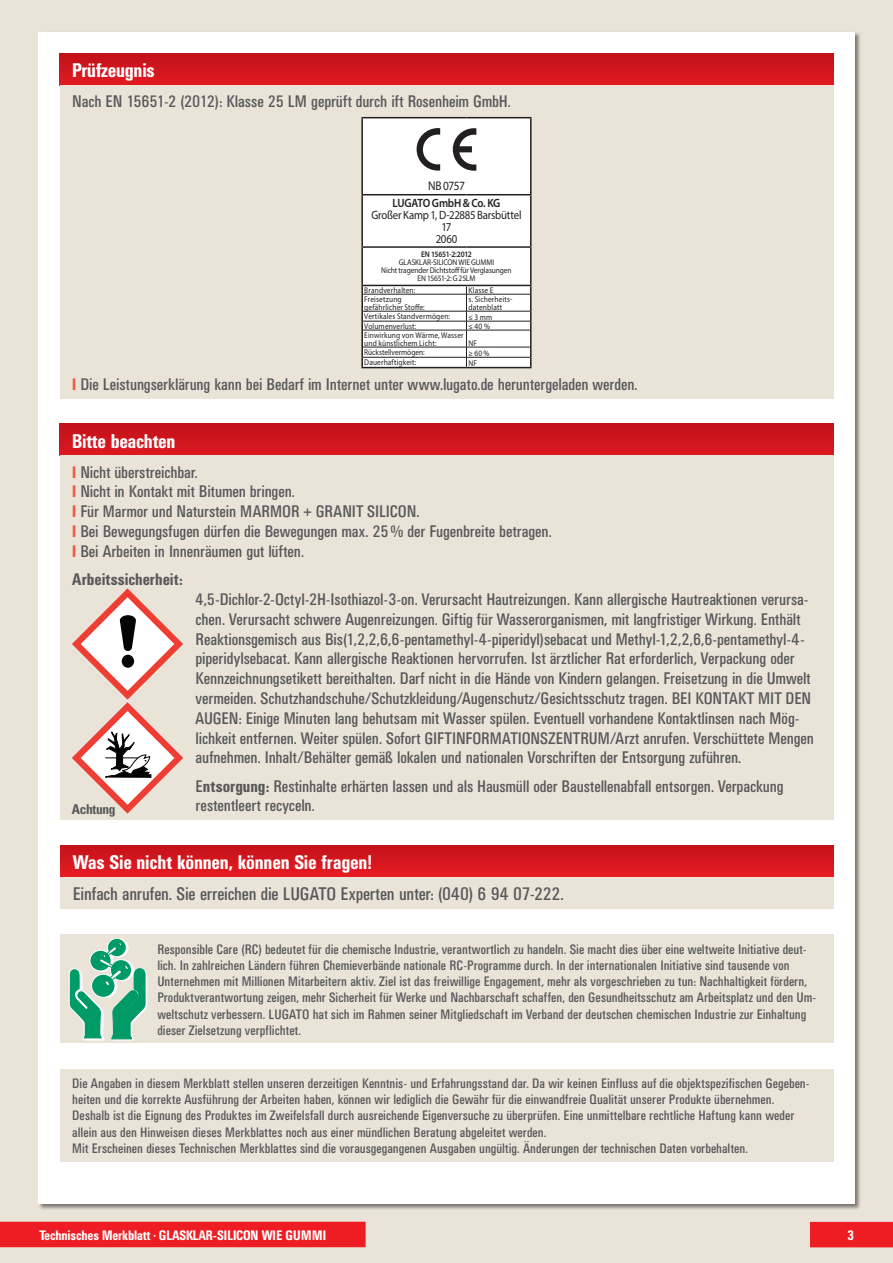
<style>
.page{position:relative;width:893px;height:1263px;background:#e9e3d8}
.page>*{position:absolute;margin:0;border:0;box-sizing:border-box;transform-origin:0 0}
.t1{font:500 condensed 19.5px "UN11";color:#fff}
.t2{font:condensed 18px "UN11";letter-spacing:-.005em;color:#57585a}
.t3{font:condensed 16.5px/19.8px "UN11";color:#57585a}
.t4{font:500 condensed 16.5px "UN11";letter-spacing:.01em;color:#57585a}
.t5{font:condensed 13.5px/16.2px "UN11";letter-spacing:.01em;color:#57585a}
.t6{font:500 condensed 13.5px "UN11";color:#fff}
.t7{font:700 condensed 13.5px "Univers";letter-spacing:-.025em;color:#57585a}
.t8{font:12.6px "Myriad Pro";letter-spacing:-.05em;color:#231f20;scale:.9 1}
.t9{font:12px/12px "Myriad Pro";letter-spacing:-.02em;color:#231f20;text-align:center;scale:.9 1}
.t10{font:600 12px "Myriad Pro";letter-spacing:-.025em;color:#231f20;scale:.9 1}
.t11{font:8.25px/8.2px "Myriad Pro";letter-spacing:.015em;color:#231f20;scale:.9 1}
.t12{font:8.25px/8.2px "Myriad Pro";letter-spacing:-.015em;color:#231f20;text-align:center;scale:.9 1}
.t13{font:8.25px "Myriad Pro";letter-spacing:-.005em;color:#231f20;scale:.9 1}
.t14{font:600 8.25px "Myriad Pro";letter-spacing:-.035em;color:#231f20;scale:.9 1}
.s1{font-weight:500;color:#f0593e}
.s2{font-weight:500}
</style>
<div class="page">
<div style="left:38px;top:32px;width:817px;height:1171px;background:#fff"></div>
<div style="left:810px;top:1222px;width:83px;height:25px;background:#ee1d23"></div>
<div style="left:0;top:1222px;width:366px;height:25px;background:#ee1d23"></div>
<div style="left:60px;top:53px;width:773px;height:32px;background:linear-gradient(to bottom,#c1121a,#e01921)"></div>
<div style="left:60px;top:85px;width:773px;height:313px;background:#e9e3d8"></div>
<hr style="left:361px;top:117px;width:105px;height:1px;background:#231f20">
<hr style="left:466px;top:117px;width:65px;height:1px;background:#231f20">
<svg style="left:361px;top:118px;width:170px;height:250px"></svg>
<div style="left:60px;top:424px;width:773px;height:32px;background:linear-gradient(to right,#d0151d,#d0151d)"></div>
<div style="left:60px;top:456px;width:773px;height:364px;background:#e9e3d8"></div>
<div style="left:60px;top:934px;width:773px;height:109px;background:#e9e3d8"></div>
<div style="left:109px;top:939px;width:19px;height:18px;background:#fff;border-radius:50%"></div>
<div style="left:109px;top:939px;width:19px;height:18px;border:1px solid #fff;border-radius:50%"></div>
<svg style="left:107px;top:938px;width:19px;height:19px"></svg>
<div style="left:107px;top:938px;width:19px;height:19px;border:1px solid #fff;border-radius:50%"></div>
<svg style="left:69px;top:943px;width:78px;height:97px"></svg>
<div style="left:60px;top:845px;width:774px;height:32px;background:linear-gradient(to bottom,#c2121a,#e71b22)"></div>
<div style="left:60px;top:877px;width:774px;height:32px;background:#e9e3d8"></div>
<div style="left:60px;top:1069px;width:773px;height:92px;background:#e9e3d8"></div>
<svg style="left:72px;top:588px;width:111px;height:226px"></svg>
<p class="t1" style="left:72px;top:59px;width:84px">Prüfzeugnis</p>
<p class="t3" style="left:72px;top:91px;width:440px">Nach EN 15651-2 (2012): Klasse 25 LM geprüft durch ift Rosenheim GmbH.</p>
<p class="t8" style="left:428px;top:178px;width:42px">NB 0757</p>
<p class="t10" style="left:393px;top:196px;width:121px">LUGATO GmbH &amp; Co. KG</p>
<p class="t9" style="left:371px;top:209px;width:168px">Großer Kamp 1, D-22885 Barsbüttel<br>17<br>2060</p>
<p class="t14" style="left:421px;top:249px;width:58px">EN 15651-2:2012</p>
<p class="t12" style="left:381px;top:258px;width:146px">GLASKLAR-SILICON WIE GUMMI<br>Nicht tragender Dichtstoff für Verglasungen<br>EN 15651-2: G 25LM</p>
<p class="t11" style="left:364px;top:286px;width:58px">Brandverhalten:</p>
<p class="t11" style="left:469px;top:286px;width:29px">Klasse E</p>
<p class="t11" style="left:364px;top:295px;width:69px">Freisetzung gefährlicher Stoffe:</p>
<p class="t11" style="left:469px;top:295px;width:50px">s. Sicherheits&shy;datenblatt</p>
<p class="t11" style="left:364px;top:312px;width:97px">Vertikales Standvermögen:</p>
<p class="t11" style="left:469px;top:313px;width:28px">≤ 3 mm</p>
<p class="t11" style="left:364px;top:322px;width:59px">Volumenverlust:</p>
<p class="t11" style="left:469px;top:322px;width:25px">≤ 40 %</p>
<p class="t11" style="left:364px;top:330px;width:112px">Einwirkung von Wärme, Wasser und künstlichem Licht:</p>
<p class="t11" style="left:469px;top:339px;width:11px">NF</p>
<p class="t13" style="left:364px;top:347px;width:69px">Rückstellvermögen:</p>
<p class="t11" style="left:469px;top:349px;width:24px">≥ 60%</p>
<p class="t11" style="left:364px;top:358px;width:59px">Dauerhaftigkeit:</p>
<p class="t11" style="left:469px;top:359px;width:11px">NF</p>
<p class="t3" style="left:72px;top:374px;width:567px"><span class="s1">I</span> Die Leistungserklärung kann bei Bedarf im Internet unter www.lugato.de heruntergeladen werden.</p>
<p class="t1" style="left:72px;top:430px;width:104px">Bitte beachten</p>
<p class="t3" style="left:72px;top:462px;width:481px"><span class="s1">I</span> Nicht überstreichbar.<br><span class="s1">I</span> Nicht in Kontakt mit Bitumen bringen.<br><span class="s1">I</span> Für Marmor und Naturstein MARMOR + GRANIT SILICON.<br><span class="s1">I</span> Bei Bewegungsfugen dürfen die Bewegungen max. 25% der Fugenbreite betragen.<br><span class="s1">I</span> Bei Arbeiten in Innenräumen gut lüften.</p>
<p class="t4" style="left:72px;top:570px;width:112px">Arbeitssicherheit:</p>
<p class="t3" style="left:196px;top:589px;width:620px">4,5-Dichlor-2-Octyl-2H-Isothiazol-3-on. Verursacht Hautreizungen. Kann allergische Hautreaktionen verursa&shy;chen. Verursacht schwere Augenreizungen. Giftig für Wasserorganismen, mit langfristiger Wirkung. Enthält Reaktionsgemisch aus Bis(1,2,2,6,6-pentamethyl-4-piperidyl)sebacat und Methyl-1,2,2,6,6-pentamethyl-4- piperidylsebacat. Kann allergische Reaktionen hervorrufen. Ist ärztlicher Rat erforderlich, Verpackung oder Kennzeichnungsetikett bereithalten. Darf nicht in die Hände von Kindern gelangen. Freisetzung in die Umwelt vermeiden. Schutzhandschuhe/Schutzkleidung/Augenschutz/Gesichtsschutz tragen. BEI KONTAKT MIT DEN AUGEN: Einige Minuten lang behutsam mit Wasser spülen. Eventuell vorhandene Kontaktlinsen nach Mög&shy;lichkeit entfernen. Weiter spülen. Sofort GIFTINFORMATIONSZENTRUM/Arzt anrufen. Verschüttete Mengen aufnehmen. Inhalt/Behälter gemäß lokalen und nationalen Vorschriften der Entsorgung zuführen.</p>
<p class="t3" style="left:196px;top:776px;width:589px">E<span class="s2">ntsorgung:</span> Restinhalte erhärten lassen und als Hausmüll oder Baustellenabfall entsorgen. Verpackung restentleert recyceln.</p>
<p class="t7" style="left:72px;top:801px;width:45px">Achtung</p>
<p class="t1" style="left:73px;top:851px;width:301px">Was Sie nicht können, können Sie fragen!</p>
<p class="t2" style="left:73px;top:884px;width:492px">Einfach anrufen. Sie erreichen die LUGATO Experten unter: (040) 6 94 07-222.</p>
<p class="t5" style="left:157px;top:941px;width:660px">Responsible Care (RC) bedeutet für die chemische Industrie, verantwortlich zu handeln. Sie macht dies über eine weltweite Initiative deut&shy;lich. In zahlreichen Ländern führen Chemieverbände nationale RC-Programme durch. In der internationalen Initiative sind tausende von Unternehmen mit Millionen Mitarbeitern aktiv. Ziel ist das freiwillige Engagement, mehr als vorgeschrieben zu tun: Nachhaltigkeit fördern, Produktverantwortung zeigen, mehr Sicherheit für Werke und Nachbarschaft schaffen, den Gesundheitsschutz am Arbeitsplatz und den Um&shy;weltschutz verbessern. LUGATO hat sich im Rahmen seiner Mitgliedschaft im Verband der deutschen chemischen Industrie zur Einhaltung dieser Zielsetzung verpflichtet.</p>
<p class="t5" style="left:72px;top:1075px;width:739px">Die Angaben in diesem Merkblatt stellen unseren derzeitigen Kenntnis- und Erfahrungsstand dar. Da wir keinen Einfluss auf die objektspezifischen Gegeben&shy;heiten und die korrekte Ausführung der Arbeiten haben, können wir lediglich die Gewähr für die einwandfreie Qualität unserer Produkte übernehmen.<br>Deshalb ist die Eignung des Produktes im Zweifelsfall durch ausreichende Eigenversuche zu überprüfen. Eine unmittelbare rechtliche Haftung kann weder allein aus den Hinweisen dieses Merkblattes noch aus einer mündlichen Beratung abgeleitet werden.<br>Mit Erscheinen dieses Technischen Merkblattes sind die vorausgegangenen Ausgaben ungültig. Änderungen der technischen Daten vorbehalten.</p>
<p class="t6" style="left:39px;top:1227px;width:288px">Technisches Merkblatt <sup>•</sup> GLASKLAR-SILICON WIE GUMMI</p>
<p class="t6" style="left:847px;top:1227px;width:8px">3</p>
</div>
